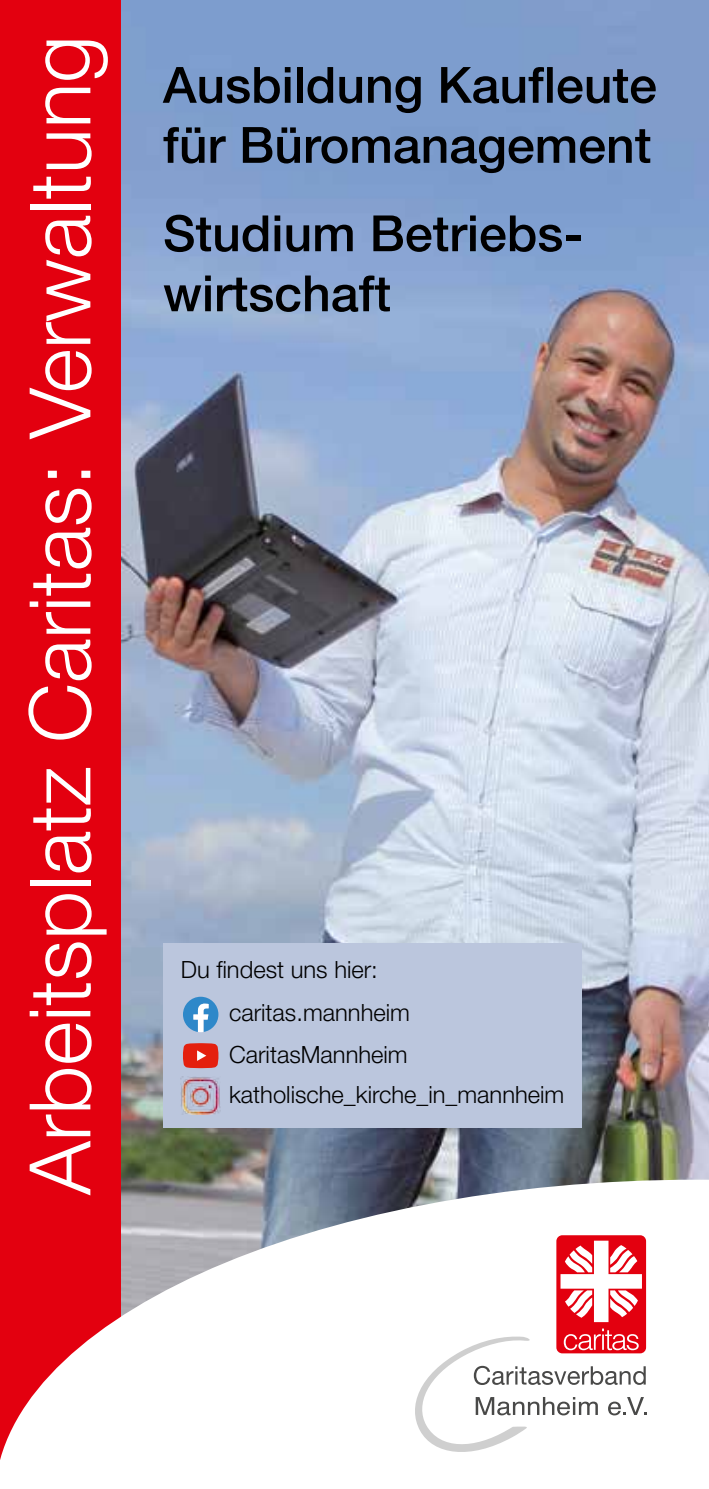
<style>
.page{position:relative;width:709px;height:1489px;background:#fff}
.page>*{position:absolute;margin:0;border:0;box-sizing:border-box;transform-origin:0 0}
.t1{font:300 85px "Helvetica Neue";color:#fff}
.t2{font:500 50px/60px "Helvetica Neue";color:#000}
.t3{font:300 23.75px/42.8px "Helvetica Neue";color:#000}
</style>
<div class="page">
<img style="left:120px;top:0;width:589px;height:1179px">
<div style="left:0;top:0;width:120px;height:1488px;background:#e3000f"></div>
<svg style="left:0;top:1179px;width:709px;height:309px"></svg>
<div style="left:556px;top:1235px;width:90px;height:118px;background:#e3000f;border-radius:6px"></div>
<svg style="left:560px;top:1240px;width:82px;height:81px"></svg>
<svg style="left:415px;top:1328px;width:232px;height:123px"></svg>
<div style="left:163px;top:943px;width:418px;height:184px;background:#bbc6dd"></div>
<svg style="left:183px;top:996px;width:35px;height:36px"></svg>
<svg style="left:183px;top:1043px;width:35px;height:25px"></svg>
<img style="left:181px;top:1076px;width:40px;height:38px">
<h1 class="t1" style="left:8px;top:1194px;width:1160px;rotate:-90deg">Arbeitsplatz Caritas: Verwaltung</h1>
<h2 class="t2" style="left:163px;top:54px;width:495px">Ausbildung Kaufleute für Büromanagement</h2>
<h2 class="t2" style="left:163px;top:203px;width:421px">Studium Betriebs&shy;wirtschaft</h2>
<p class="t3" style="left:229px;top:947px;width:182px;text-indent:-48px">Du findest uns hier: caritas.mannheim<br>CaritasMannheim</p>
<p class="t3" style="left:229px;top:1072px;width:337px">katholische_kirche_in_mannheim</p>
</div>
